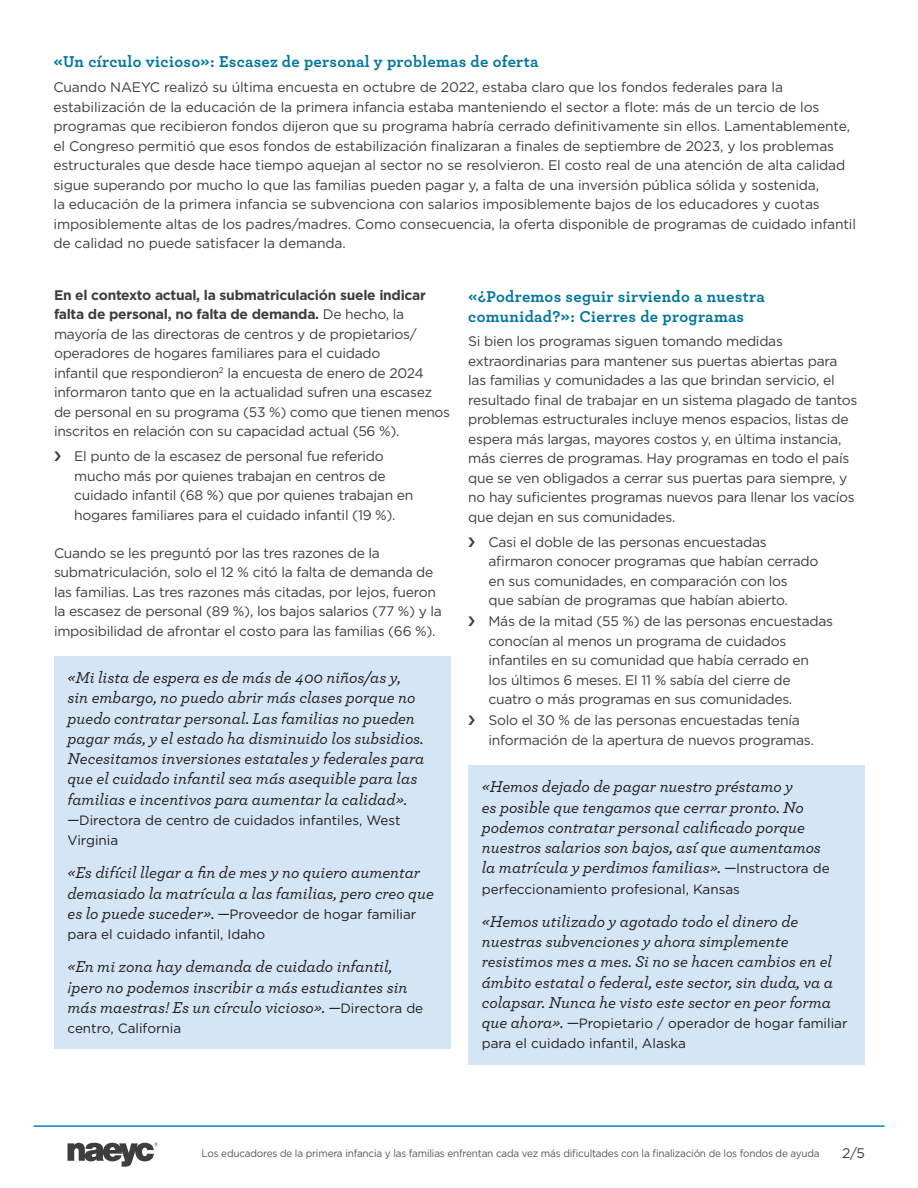
<style>
.page{position:relative;width:918px;height:1188px;background:#fff}
.page>*{position:absolute;margin:0;border:0;box-sizing:border-box;transform-origin:0 0}
.t1{font:italic 500 16.5px/20.2px "Archer Pro";color:#231f20}
.t2{font:700 16.5px/19.8px "Archer Pro";letter-spacing:.02em;color:#00769f}
.t3{font:13.8px/19.5px "Gotham";letter-spacing:-.02em;color:#3e3e3f}
.t4{font:13.5px/20.2px "Gotham";color:#231f20}
.t5{font:10.5px "Gotham";letter-spacing:-.02em;color:#545557;scale:.95 1}
.s1{font-weight:700}
.s2{font-family:"Archer Pro";font-weight:500;font-style:italic;font-size:16.5px}
.s3{font-family:"Gotham";font-weight:400;font-style:normal;font-size:13.5px}
</style>
<div class="page">
<svg style="left:68px;top:1142px;width:90px;height:25px"></svg>
<hr style="left:33px;top:1125px;width:852px;height:2px;background:#0085cb">
<div style="left:54px;top:656px;width:396px;height:205px;background:#d4e5f5"></div>
<div style="left:54px;top:852px;width:396px;height:103px;background:#d4e5f5"></div>
<div style="left:54px;top:946px;width:396px;height:103px;background:#d4e5f5"></div>
<div style="left:468px;top:766px;width:397px;height:144px;background:#d4e5f5"></div>
<div style="left:468px;top:900px;width:397px;height:164px;background:#d4e5f5"></div>
<p class="t2" style="left:53px;top:51px;width:487px">«Un círculo vicioso»: Escasez de personal y problemas de oferta</p>
<p class="t3" style="left:53px;top:77px;width:804px">Cuando NAEYC realizó su última encuesta en octubre de 2022, estaba claro que los fondos federales para la estabilización de la educación de la primera infancia estaba manteniendo el sector a flote: más de un tercio de los programas que recibieron fondos dijeron que su programa habría cerrado definitivamente sin ellos. Lamentablemente, el Congreso permitió que esos fondos de estabilización finalizaran a finales de septiembre de 2023, y los problemas estructurales que desde hace tiempo aquejan al sector no se resolvieron. El costo real de una atención de alta calidad sigue superando por mucho lo que las familias pueden pagar y, a falta de una inversión pública sólida y sostenida,<br>la educación de la primera infancia se subvenciona con salarios imposiblemente bajos de los educadores y cuotas imposiblemente altas de los padres/madres. Como consecuencia, la oferta disponible de programas de cuidado infantil de calidad no puede satisfacer la demanda.</p>
<p class="t3" style="left:54px;top:285px;width:398px"><span class="s1">En el contexto actual, la submatriculación suele indicar falta de personal, no falta de demanda.</span> De hecho, la mayoría de las directoras de centros y de propietarios/ operadores de hogares familiares para el cuidado<br>infantil que respondieron<sup>2</sup> la encuesta de enero de 2024 informaron tanto que en la actualidad sufren una escasez de personal en su programa (53 %) como que tienen menos inscritos en relación con su capacidad actual (56 %).</p>
<p class="t3" style="left:74px;top:446px;width:341px">El punto de la escasez de personal fue referido mucho más por quienes trabajan en centros de cuidado infantil (68 %) que por quienes trabajan en hogares familiares para el cuidado infantil (19 %).</p>
<p class="t3" style="left:54px;top:543px;width:390px">Cuando se les preguntó por las tres razones de la submatriculación, solo el 12 % citó la falta de demanda de las familias. Las tres razones más citadas, por lejos, fueron la escasez de personal (89 %), los bajos salarios (77 %) y la imposibilidad de afrontar el costo para las familias (66 %).</p>
<p class="t1" style="left:68px;top:667px;width:358px">«Mi lista de espera es de más de 400 niños/as y, sin embargo, no puedo abrir más clases porque no puedo contratar personal. Las familias no pueden pagar más, y el estado ha disminuido los subsidios.<br>Necesitamos inversiones estatales y federales para que el cuidado infantil sea más asequible para las familias e incentivos para aumentar la calidad».</p>
<p class="t4" style="left:68px;top:810px;width:335px"><span class="s2">—</span>Directora de centro de cuidados infantiles, West<br>Virginia</p>
<p class="t1" style="left:68px;top:862px;width:368px">«Es difícil llegar a fin de mes y no quiero aumentar demasiado la matrícula a las familias, pero creo que</p>
<p class="t4" style="left:68px;top:904px;width:350px"><span class="s2">es lo puede suceder». —</span>Proveedor de hogar familiar para el cuidado infantil, Idaho</p>
<p class="t1" style="left:68px;top:956px;width:357px">«En mi zona hay demanda de cuidado infantil, ¡pero no podemos inscribir a más estudiantes sin más maestras! Es un círculo vicioso». —<span class="s3">Directora de</span></p>
<p class="t4" style="left:68px;top:1018px;width:115px">centro, California</p>
<p class="t2" style="left:468px;top:285px;width:298px">«¿Podremos seguir sirviendo a nuestra comunidad?»: Cierres de programas</p>
<p class="t3" style="left:468px;top:332px;width:391px">Si bien los programas siguen tomando medidas extraordinarias para mantener sus puertas abiertas para las familias y comunidades a las que brindan servicio, el resultado final de trabajar en un sistema plagado de tantos problemas estructurales incluye menos espacios, listas de espera más largas, mayores costos y, en última instancia, más cierres de programas. Hay programas en todo el país que se ven obligados a cerrar sus puertas para siempre, y no hay suficientes programas nuevos para llenar los vacíos que dejan en sus comunidades.</p>
<p class="t3" style="left:488px;top:532px;width:331px">Casi el doble de las personas encuestadas afirmaron conocer programas que habían cerrado en sus comunidades, en comparación con los<br>que sabían de programas que habían abierto.</p>
<p class="t3" style="left:488px;top:611px;width:346px">Más de la mitad (55 %) de las personas encuestadas conocían al menos un programa de cuidados infantiles en su comunidad que había cerrado en<br>los últimos 6 meses. El 11 % sabía del cierre de cuatro o más programas en sus comunidades.</p>
<p class="t3" style="left:488px;top:711px;width:327px">Solo el 30 % de las personas encuestadas tenía información de la apertura de nuevos programas.</p>
<p class="t1" style="left:482px;top:776px;width:350px">«Hemos dejado de pagar nuestro préstamo y<br>es posible que tengamos que cerrar pronto. No podemos contratar personal calificado porque nuestros salarios son bajos, así que aumentamos la matrícula y perdimos familias». —<span class="s3">Instructora de</span></p>
<p class="t4" style="left:482px;top:878px;width:260px">perfeccionamiento profesional, Kansas</p>
<p class="t1" style="left:482px;top:910px;width:353px">«Hemos utilizado y agotado todo el dinero de nuestras subvenciones y ahora simplemente resistimos mes a mes. Si no se hacen cambios en el ámbito estatal o federal, este sector, sin duda, va a colapsar. Nunca he visto este sector en peor forma</p>
<p class="t4" style="left:482px;top:1013px;width:367px"><span class="s2">que ahora». —</span>Propietario / operador de hogar familiar para el cuidado infantil, Alaska</p>
<p class="t5" style="left:202px;top:1146px;width:652px">Los educadores de la primera infancia y las familias enfrentan cada vez más dificultades con la finalización de los fondos de ayuda</p>
<p class="t3" style="left:842px;top:1143px;width:25px">2/5</p>
</div>
